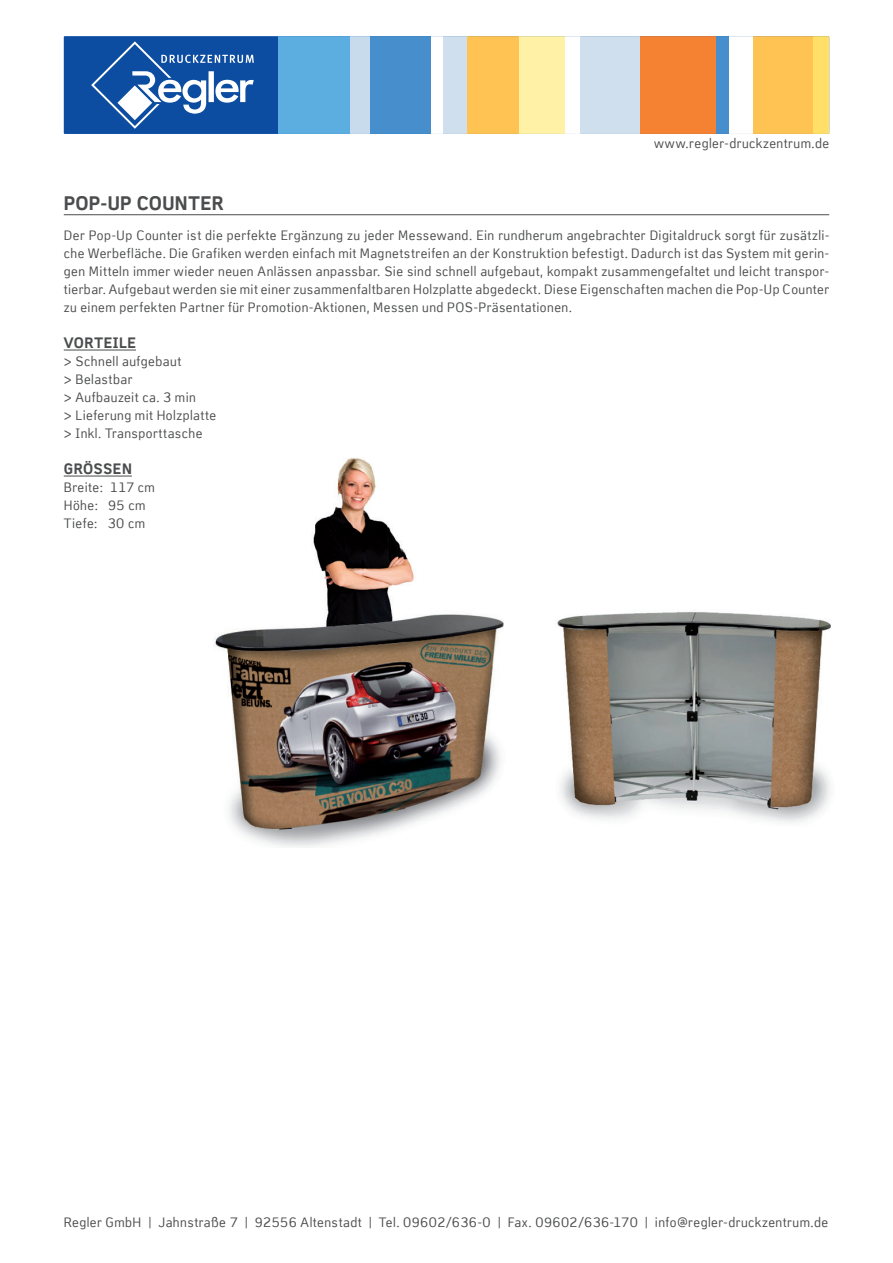
<style>
.page{position:relative;width:893px;height:1263px;background:#fff}
.page>*{position:absolute;margin:0;border:0;box-sizing:border-box;transform-origin:0 0}
.t1{font:700 19.5px "Copy";letter-spacing:.015em;color:#4b4c4d}
.t2{font:700 15px "Copy";letter-spacing:.03em;color:#4b4c4d}
.t3{font:13.5px/18px "Copy";letter-spacing:.035em;color:#4b4c4d}
</style>
<div class="page">
<hr style="left:64px;top:214px;width:765px;height:1px;background:#4b4c4d">
<img style="left:214px;top:458px;width:617px;height:389px">
<hr style="left:64px;top:350px;width:72px;height:1px;background:#4b4c4d">
<hr style="left:64px;top:476px;width:68px;height:1px;background:#4b4c4d">
<div style="left:64px;top:36px;width:765px;height:98px;background:#0d4da1"></div>
<div style="left:278px;top:36px;width:73px;height:98px;background:#5daee0"></div>
<div style="left:370px;top:36px;width:61px;height:98px;background:#468fcc"></div>
<div style="left:351px;top:36px;width:19px;height:98px;background:#c8dbec"></div>
<div style="left:431px;top:36px;width:12px;height:98px;background:#fff"></div>
<div style="left:565px;top:36px;width:15px;height:98px;background:#fff"></div>
<div style="left:443px;top:36px;width:24px;height:98px;background:#cfdfee"></div>
<div style="left:753px;top:36px;width:60px;height:98px;background:#fec352"></div>
<div style="left:640px;top:36px;width:76px;height:98px;background:#f48232"></div>
<div style="left:518px;top:36px;width:47px;height:98px;background:#fff1a5"></div>
<div style="left:716px;top:36px;width:13px;height:98px;background:#468fcc"></div>
<div style="left:467px;top:36px;width:51px;height:98px;background:#fec352"></div>
<div style="left:580px;top:36px;width:60px;height:98px;background:#cfdfee"></div>
<div style="left:729px;top:36px;width:24px;height:98px;background:#fff"></div>
<div style="left:813px;top:36px;width:16px;height:98px;background:#ffdf68"></div>
<svg style="left:91px;top:41px;width:163px;height:88px"></svg>
<p class="t3" style="left:654px;top:134px;width:177px">www.regler-druckzentrum.de</p>
<h1 class="t1" style="left:64px;top:192px;width:161px">POP-UP COUNTER</h1>
<p class="t3" style="left:64px;top:226px;width:767px;text-align:justify">Der Pop-Up Counter ist die perfekte Ergänzung zu jeder Messewand. Ein rundherum angebrachter Digitaldruck sorgt für zusätzli&shy;che Werbefläche. Die Grafiken werden einfach mit Magnetstreifen an der Konstruktion befestigt. Dadurch ist das System mit gerin&shy;gen Mitteln immer wieder neuen Anlässen anpassbar. Sie sind schnell aufgebaut, kompakt zusammengefaltet und leicht transpor&shy;tierbar. Aufgebaut werden sie mit einer zusammenfaltbaren Holzplatte abgedeckt. Diese Eigenschaften machen die Pop-Up Counter zu einem perfekten Partner für Promotion-Aktionen, Messen und POS-Präsentationen.</p>
<p class="t2" style="left:64px;top:334px;width:74px">VORTEILE</p>
<p class="t3" style="left:64px;top:352px;width:154px">&gt; Schnell aufgebaut<br>&gt; Belastbar<br>&gt; Aufbauzeit ca. 3 min<br>&gt; Lieferung mit Holzplatte &gt; Inkl. Transporttasche</p>
<p class="t2" style="left:64px;top:460px;width:70px">GRÖSSEN</p>
<p class="t3" style="left:64px;top:478px;width:93px">Breite: 117 cm<br>Höhe: 95 cm<br>Tiefe: 30 cm</p>
<p class="t3" style="left:64px;top:1213px;width:766px">Regler GmbH | Jahnstraße 7 | 92556 Altenstadt | Tel. 09602/636-0 | Fax. 09602/636-170 | info@regler-druckzentrum.de</p>
</div>
